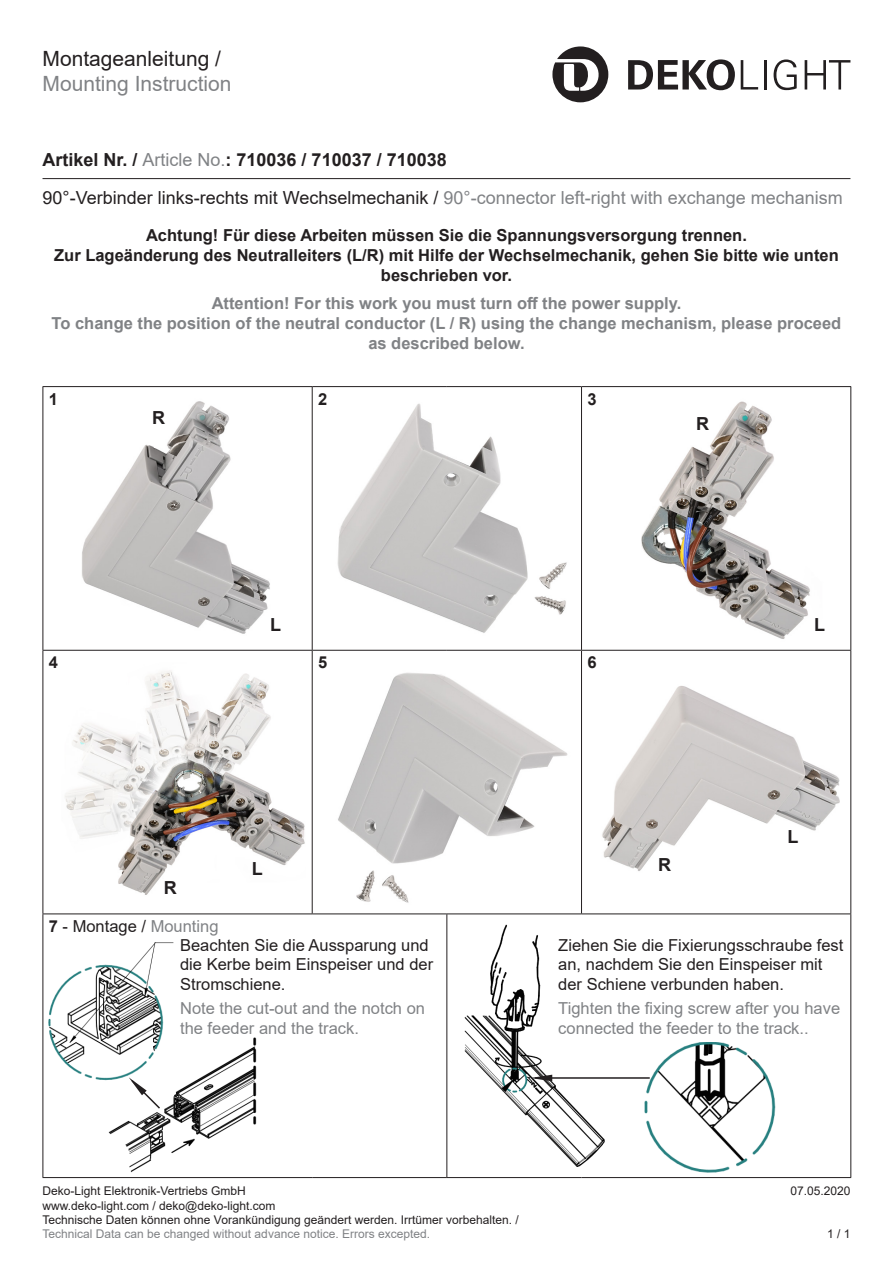
<style>
.page{position:relative;width:893px;height:1263px;background:#fff}
.page>*{position:absolute;margin:0;border:0;box-sizing:border-box;transform-origin:0 0}
.t1{font:21px "Arial";color:#808285}
.t2{font:21px "Arial";color:#231f20}
.Kurzbezeichnung{font:18px "Arial";color:#231f20}
.Artikel_Nummer{font:700 18px "Arial";color:#231f20}
.Fußtext{font:700 18px "Arial";color:#231f20}
.Lauftext{font:16.5px/19.8px "Arial";color:#231f20}
.Lauftext-2{font:16.5px/19.8px "Arial";color:#808285}
.Lauftext-3{font:700 16.5px/19.8px "Arial";color:#231f20;text-align:center}
.Lauftext-4{font:700 16.5px/19.8px "Arial";color:#808285;text-align:center}
.Hervorhebung___Wicht{font:700 16.5px "Arial";color:#231f20}
.Hervorhebung___Wicht-2{font:700 16.5px "Arial";color:#808285}
.Fußtext-2{font:16.5px "Arial";color:#231f20}
.Fußtext-3{font:700 16.5px "Arial";color:#231f20}
.t3{font:12px/14.4px "Arial";color:#231f20}
.t4{font:12px "Arial";color:#808285}
.s1{font-weight:400;color:#808285}
.s2{color:#808285}
.s3{font-weight:700}
</style>
<div class="page">
<hr style="left:43px;top:178px;width:807px;height:1px;background:#231f20">
<svg style="left:552px;top:46px;width:56px;height:56px"></svg>
<svg style="left:628px;top:59px;width:107px;height:31px"></svg>
<svg style="left:741px;top:60px;width:17px;height:30px"></svg>
<hr style="left:764px;top:60px;width:2px;height:30px;background:#231f20">
<svg style="left:774px;top:59px;width:23px;height:31px"></svg>
<svg style="left:805px;top:60px;width:45px;height:30px"></svg>
<hr style="left:43px;top:386px;width:269px;height:1px;background:#231f20">
<hr style="left:43px;top:387px;width:1px;height:263px;background:#231f20">
<hr style="left:312px;top:386px;width:135px;height:1px;background:#231f20">
<hr style="left:312px;top:387px;width:1px;height:263px;background:#231f20">
<hr style="left:447px;top:386px;width:134px;height:1px;background:#231f20">
<hr style="left:581px;top:386px;width:270px;height:1px;background:#231f20">
<hr style="left:581px;top:387px;width:1px;height:263px;background:#231f20">
<hr style="left:850px;top:387px;width:1px;height:263px;background:#231f20">
<hr style="left:43px;top:650px;width:269px;height:1px;background:#231f20">
<hr style="left:43px;top:651px;width:1px;height:262px;background:#231f20">
<hr style="left:312px;top:650px;width:135px;height:1px;background:#231f20">
<hr style="left:312px;top:651px;width:1px;height:262px;background:#231f20">
<hr style="left:447px;top:650px;width:134px;height:1px;background:#231f20">
<hr style="left:581px;top:650px;width:270px;height:1px;background:#231f20">
<hr style="left:581px;top:651px;width:1px;height:262px;background:#231f20">
<hr style="left:850px;top:651px;width:1px;height:262px;background:#231f20">
<hr style="left:43px;top:913px;width:269px;height:1px;background:#231f20">
<hr style="left:43px;top:914px;width:1px;height:263px;background:#231f20">
<hr style="left:312px;top:913px;width:135px;height:1px;background:#231f20">
<hr style="left:447px;top:913px;width:134px;height:1px;background:#231f20">
<hr style="left:446px;top:914px;width:1px;height:263px;background:#231f20">
<hr style="left:581px;top:913px;width:270px;height:1px;background:#231f20">
<hr style="left:850px;top:914px;width:1px;height:263px;background:#231f20">
<hr style="left:43px;top:1177px;width:269px;height:1px;background:#231f20">
<hr style="left:312px;top:1177px;width:135px;height:1px;background:#231f20">
<hr style="left:447px;top:1177px;width:134px;height:1px;background:#231f20">
<hr style="left:581px;top:1177px;width:270px;height:1px;background:#231f20">
<img style="left:82px;top:401px;width:188px;height:233px">
<img style="left:337px;top:403px;width:230px;height:230px">
<img style="left:338px;top:672px;width:230px;height:231px">
<img style="left:641px;top:401px;width:169px;height:238px">
<img style="left:65px;top:671px;width:240px;height:224px">
<img style="left:602px;top:686px;width:237px;height:185px">
<img style="left:108px;top:1037px;width:149px;height:136px">
<img style="left:48px;top:942px;width:129px;height:139px">
<svg style="left:129px;top:1077px;width:33px;height:33px"></svg>
<img style="left:464px;top:924px;width:141px;height:243px">
<img style="left:644px;top:1042px;width:132px;height:130px">
<hr style="left:535px;top:1077px;width:115px;height:2px;background:#231f20">
<svg style="left:530px;top:1075px;width:22px;height:6px"></svg>
<h1 class="t2" style="left:43px;top:44px;width:180px">Montageanleitung /</h1>
<h1 class="t1" style="left:43px;top:69px;width:191px">Mounting Instruction</h1>
<p class="Artikel_Nummer" style="left:43px;top:147px;width:406px">Artikel Nr. / <span class="s1">Article No.</span>: 710036 / 710037 / 710038</p>
<p class="Kurzbezeichnung" style="left:43px;top:186px;width:802px">90°-Verbinder links-rechts mit Wechselmechanik / <span class="s2">90°-connector left-right with exchange mechanism</span></p>
<p class="Hervorhebung___Wicht" style="left:146px;top:224px;width:602px">Achtung! Für diese Arbeiten müssen Sie die Spannungsversorgung trennen.</p>
<p class="Lauftext-3" style="left:54px;top:245px;width:786px">Zur Lageänderung des Neutralleiters (L/R) mit Hilfe der Wechselmechanik, gehen Sie bitte wie unten beschrieben vor.</p>
<p class="Hervorhebung___Wicht-2" style="left:212px;top:292px;width:471px">Attention! For this work you must turn off the power supply.</p>
<p class="Lauftext-4" style="left:52px;top:313px;width:791px">To change the position of the neutral conductor (L / R) using the change mechanism, please proceed as described below.</p>
<p class="Fußtext-3" style="left:49px;top:387px;width:11px">1</p>
<p class="Fußtext-3" style="left:318px;top:387px;width:11px">2</p>
<p class="Fußtext-3" style="left:587px;top:387px;width:11px">3</p>
<p class="Fußtext" style="left:152px;top:405px;width:14px">R</p>
<p class="Fußtext" style="left:696px;top:411px;width:14px">R</p>
<p class="Fußtext" style="left:270px;top:612px;width:12px">L</p>
<p class="Fußtext" style="left:814px;top:612px;width:12px">L</p>
<p class="Fußtext-3" style="left:49px;top:651px;width:11px">4</p>
<p class="Fußtext-3" style="left:318px;top:651px;width:11px">5</p>
<p class="Fußtext-3" style="left:587px;top:651px;width:11px">6</p>
<p class="Fußtext" style="left:164px;top:875px;width:14px">R</p>
<p class="Fußtext-2" style="left:49px;top:915px;width:171px"><span class="s3">7</span> - Montage / <span class="s2">Mounting</span></p>
<p class="Fußtext" style="left:252px;top:856px;width:12px">L</p>
<p class="Fußtext" style="left:658px;top:852px;width:14px">R</p>
<p class="Fußtext" style="left:787px;top:824px;width:12px">L</p>
<p class="Lauftext" style="left:180px;top:935px;width:255px">Beachten Sie die Aussparung und die Kerbe beim Einspeiser und der<br>Stromschiene.</p>
<p class="Lauftext-2" style="left:180px;top:998px;width:246px">Note the cut-out and the notch on the feeder and the track.</p>
<p class="Lauftext" style="left:558px;top:935px;width:287px">Ziehen Sie die Fixierungsschraube fest an, nachdem Sie den Einspeiser mit der Schiene verbunden haben.</p>
<p class="Lauftext-2" style="left:558px;top:998px;width:283px">Tighten the fixing screw after you have connected the feeder to the track..</p>
<p class="t3" style="left:43px;top:1184px;width:205px">Deko-Light Elektronik-Vertriebs GmbH</p>
<p class="t3" style="left:790px;top:1184px;width:62px">07.05.2020</p>
<p class="t3" style="left:43px;top:1198px;width:478px">www.deko-light.com / deko@deko-light.com<br>Technische Daten können ohne Vorankündigung geändert werden. Irrtümer vorbehalten. /</p>
<p class="t4" style="left:43px;top:1226px;width:389px">Technical Data can be changed without advance notice. Errors excepted.</p>
<p class="t3" style="left:827px;top:1227px;width:25px">1 / 1</p>
</div>
